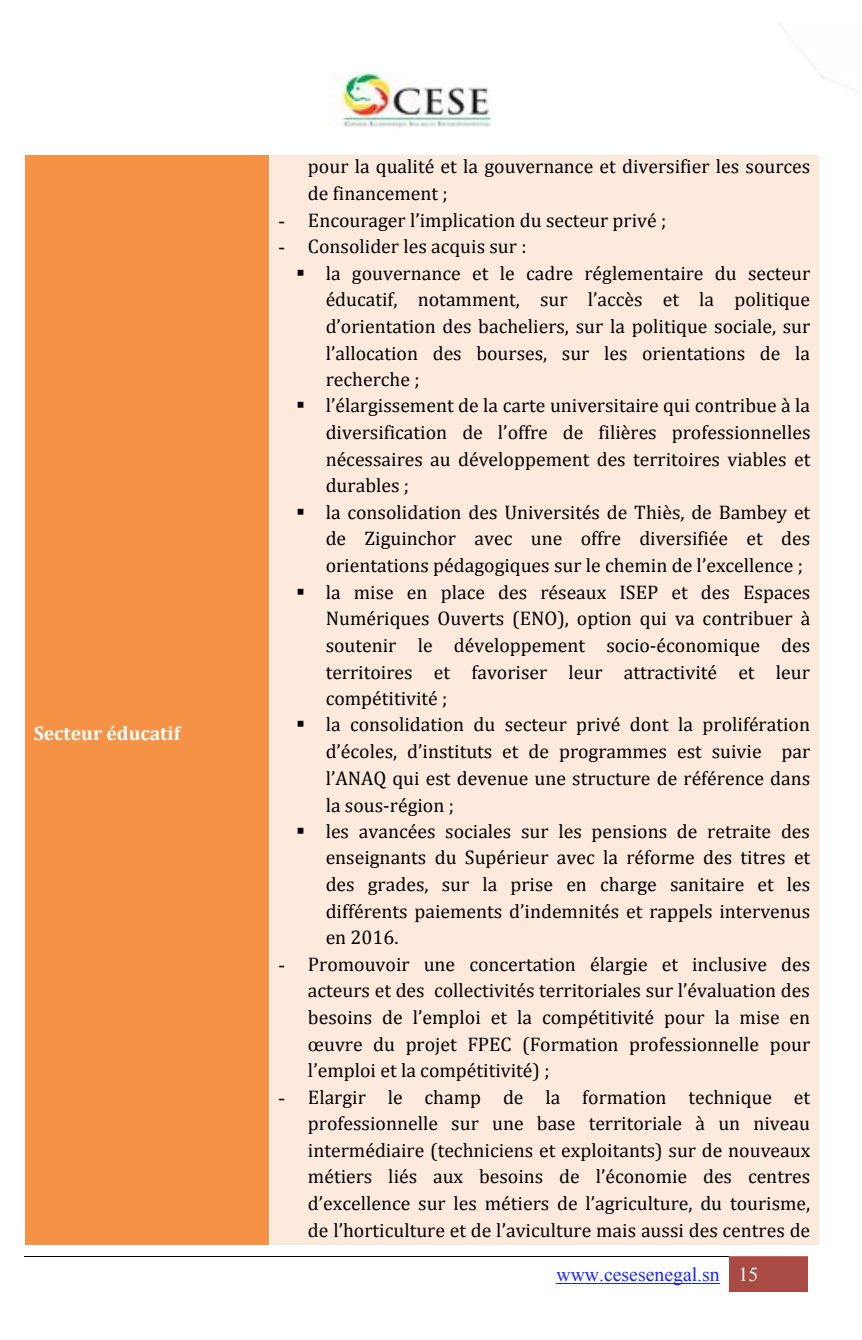
<style>
.page{position:relative;width:862px;height:1340px;background:#fff}
.page>*{position:absolute;margin:0;border:0;box-sizing:border-box;transform-origin:0 0}
.t1{font:19.8px/26.6px "Cambria";color:#000;text-align:justify}
.t2{font:19.8px "Times New Roman";color:#1922fb}
.t3{font:700 19.8px "Cambria";color:#fff}
.s1{font-family:"Times New Roman"}
.s2{color:#fff}
</style>
<div class="page">
<img style="left:328px;top:72px;width:163px;height:56px">
<hr style="left:556px;top:1283px;width:163px;height:1px;background:#1922fb">
<div style="left:728px;top:1256px;width:79px;height:35px;background:#a94a44"></div>
<hr style="left:24px;top:1255px;width:704px;height:1px;background:#000">
<hr style="left:729px;top:1255px;width:78px;height:1px;background:#d06760">
<div style="left:25px;top:155px;width:244px;height:1089px;background:#f59245"></div>
<div style="left:270px;top:155px;width:548px;height:1089px;background:#fdeadd"></div>
<p class="t3" style="left:34px;top:721px;width:148px">Secteur éducatif</p>
<p class="t1" style="left:308px;top:153px;width:503px">pour la qualité et la gouvernance et diversifier les sources de financement ;</p>
<p class="t1" style="left:278px;top:206px;width:389px"><span class="s1">-</span> Encourager l’implication du secteur privé ;</p>
<p class="t1" style="left:278px;top:233px;width:249px"><span class="s1">-</span> Consolider les acquis sur :</p>
<p class="t1" style="left:325px;top:259px;width:486px;text-indent:-30px">▪ la gouvernance et le cadre réglementaire du secteur éducatif, notamment, sur l’accès et la politique d’orientation des bacheliers, sur la politique sociale, sur l’allocation des bourses, sur les orientations de la recherche ;</p>
<p class="t1" style="left:325px;top:392px;width:486px;text-indent:-30px">▪ l’élargissement de la carte universitaire qui contribue à la diversification de l’offre de filières professionnelles nécessaires au développement des territoires viables et durables ;</p>
<p class="t1" style="left:325px;top:499px;width:486px;text-indent:-30px">▪ la consolidation des Universités de Thiès, de Bambey et de Ziguinchor avec une offre diversifiée et des orientations pédagogiques sur le chemin de l’excellence ;</p>
<p class="t1" style="left:325px;top:578px;width:486px;text-indent:-30px">▪ la mise en place des réseaux ISEP et des Espaces Numériques Ouverts (ENO), option qui va contribuer à soutenir le développement socio--‐économique des territoires et favoriser leur attractivité et leur compétitivité ;</p>
<p class="t1" style="left:325px;top:711px;width:486px;text-indent:-30px">▪ la consolidation du secteur privé dont la prolifération d’écoles, d’instituts et de programmes est suivie par l’ANAQ qui est devenue une structure de référence dans la sous--‐région ;</p>
<p class="t1" style="left:325px;top:817px;width:486px;text-indent:-30px">▪ les avancées sociales sur les pensions de retraite des enseignants du Supérieur avec la réforme des titres et des grades, sur la prise en charge sanitaire et les différents paiements d’indemnités et rappels intervenus en 2016.</p>
<p class="t1" style="left:308px;top:950px;width:503px;text-indent:-30px"><span class="s1">-</span> Promouvoir une concertation élargie et inclusive des acteurs et des collectivités territoriales sur l’évaluation des besoins de l’emploi et la compétitivité pour la mise en œuvre du projet FPEC (Formation professionnelle pour l’emploi et la compétitivité) ;</p>
<p class="t1" style="left:308px;top:1083px;width:503px;text-indent:-30px"><span class="s1">-</span> Elargir le champ de la formation technique et professionnelle sur une base territoriale à un niveau intermédiaire (techniciens et exploitants) sur de nouveaux métiers liés aux besoins de l’économie des centres d’excellence sur les métiers de l’agriculture, du tourisme, de l’horticulture et de l’aviculture mais aussi des centres de</p>
<p class="t2" style="left:556px;top:1260px;width:203px">www.cesesenegal.sn <span class="s2">15</span></p>
</div>
